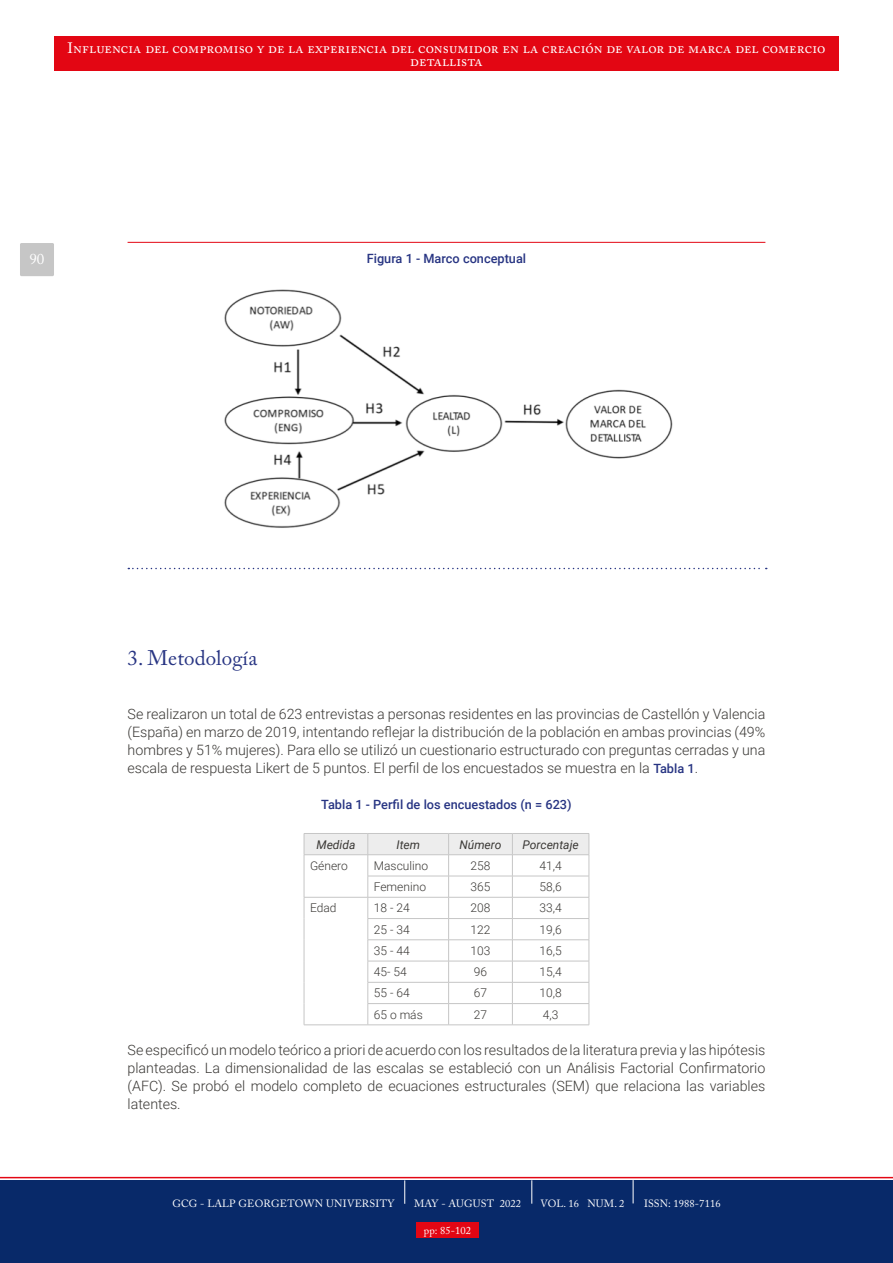
<style>
.page{position:relative;width:893px;height:1263px;background:#fff}
.page>*{position:absolute;margin:0;border:0;box-sizing:border-box;transform-origin:0 0}
.t1{font:21px "Adobe Caslon Pro";color:#283583}
.t2{font:15px/13.5px "Adobe Caslon Pro";letter-spacing:.005em;color:#fff;text-align:center}
.t3{font:300 14.25px/18px "Roboto";color:#3a3835;text-align:justify}
.t4{font:500 12.75px "Roboto";color:#283583}
.t5{font:300 12px "Roboto";color:#3a3835}
.t6{font:italic 12px "Roboto";color:#3a3835}
.t7{font:10.5px "Adobe Caslon Pro";letter-spacing:.01em;color:#fff}
.s1{font-weight:500;font-size:12.75px;color:#283583}
</style>
<div class="page">
<div style="left:54px;top:37px;width:785px;height:34px;background:#e30613"></div>
<div style="left:0;top:1180px;width:893px;height:83px;background:#082969"></div>
<div style="left:416px;top:1222px;width:63px;height:15px;background:#e30613"></div>
<div style="left:20px;top:243px;width:34px;height:33px;background:#c6c6c6;border-radius:2px"></div>
<hr style="left:128px;top:242px;width:637px;height:1px;background:#e30613">
<svg style="left:0;top:1177px;width:893px;height:27px"></svg>
<img style="left:224px;top:289px;width:449px;height:239px">
<svg style="left:128px;top:568px;width:639px;height:1px"></svg>
<svg style="left:304px;top:833px;width:286px;height:192px"></svg>
<hr style="left:304px;top:1024px;width:64px;height:1px;background:#c6c6c6">
<hr style="left:368px;top:1024px;width:81px;height:1px;background:#c6c6c6">
<hr style="left:449px;top:1024px;width:63px;height:1px;background:#c6c6c6">
<hr style="left:512px;top:1024px;width:77px;height:1px;background:#c6c6c6">
<p class="t2" style="left:68px;top:41px;width:759px">Influencia del compromiso y de la experiencia del consumidor en la creación de valor de marca del comercio detallista</p>
<p class="t2" style="left:29px;top:252px;width:16px">90</p>
<p class="t4" style="left:367px;top:250px;width:161px">Figura 1 - Marco conceptual</p>
<h1 class="t1" style="left:128px;top:646px;width:131px">3. Metodología</h1>
<p class="t3" style="left:128px;top:705px;width:639px">Se realizaron un total de 623 entrevistas a personas residentes en las provincias de Castellón y Valencia (España) en marzo de 2019, intentando reflejar la distribución de la población en ambas provincias (49% hombres y 51% mujeres). Para ello se utilizó un cuestionario estructurado con preguntas cerradas y una escala de respuesta Likert de 5 puntos. El perfil de los encuestados se muestra en la <span class="s1">Tabla 1</span>.</p>
<p class="t4" style="left:321px;top:796px;width:252px">Tabla 1 - Perfil de los encuestados (n = 623)</p>
<p class="t6" style="left:316px;top:836px;width:40px">Medida</p>
<p class="t6" style="left:396px;top:836px;width:25px">Item</p>
<p class="t6" style="left:460px;top:836px;width:43px">Número</p>
<p class="t6" style="left:523px;top:836px;width:58px">Porcentaje</p>
<p class="t5" style="left:310px;top:857px;width:39px">Género</p>
<p class="t5" style="left:374px;top:857px;width:56px">Masculino</p>
<p class="t5" style="left:470px;top:857px;width:21px">258</p>
<p class="t5" style="left:539px;top:857px;width:24px">41,4</p>
<p class="t5" style="left:374px;top:878px;width:54px">Femenino</p>
<p class="t5" style="left:470px;top:878px;width:21px">365</p>
<p class="t5" style="left:539px;top:878px;width:24px">58,6</p>
<p class="t5" style="left:310px;top:899px;width:28px">Edad</p>
<p class="t5" style="left:374px;top:900px;width:37px">18 - 24</p>
<p class="t5" style="left:470px;top:900px;width:21px">208</p>
<p class="t5" style="left:539px;top:900px;width:24px">33,4</p>
<p class="t5" style="left:374px;top:921px;width:37px">25 - 34</p>
<p class="t5" style="left:470px;top:921px;width:21px">122</p>
<p class="t5" style="left:539px;top:921px;width:24px">19,6</p>
<p class="t5" style="left:374px;top:942px;width:37px">35 - 44</p>
<p class="t5" style="left:470px;top:942px;width:21px">103</p>
<p class="t5" style="left:539px;top:942px;width:24px">16,5</p>
<p class="t5" style="left:374px;top:963px;width:34px">45- 54</p>
<p class="t5" style="left:474px;top:963px;width:15px">96</p>
<p class="t5" style="left:540px;top:963px;width:24px">15,4</p>
<p class="t5" style="left:374px;top:985px;width:37px">55 - 64</p>
<p class="t5" style="left:474px;top:985px;width:15px">67</p>
<p class="t5" style="left:540px;top:985px;width:24px">10,8</p>
<p class="t5" style="left:374px;top:1006px;width:50px">65 o más</p>
<p class="t5" style="left:474px;top:1006px;width:15px">27</p>
<p class="t5" style="left:543px;top:1006px;width:17px">4,3</p>
<p class="t3" style="left:128px;top:1040px;width:639px">Se especificó un modelo teórico a priori de acuerdo con los resultados de la literatura previa y las hipótesis planteadas. La dimensionalidad de las escalas se estableció con un Análisis Factorial Confirmatorio (AFC). Se probó el modelo completo de ecuaciones estructurales (SEM) que relaciona las variables latentes.</p>
<p class="t7" style="left:172px;top:1197px;width:224px">GCG - LALP GEORGETOWN UNIVERSITY</p>
<p class="t7" style="left:414px;top:1197px;width:108px">MAY - AUGUST 2022</p>
<p class="t7" style="left:541px;top:1197px;width:85px">VOL. 16 NUM. 2</p>
<p class="t7" style="left:644px;top:1197px;width:78px">ISSN: 1988-7116</p>
<p class="t7" style="left:424px;top:1224px;width:49px">pp: 85-102</p>
</div>
